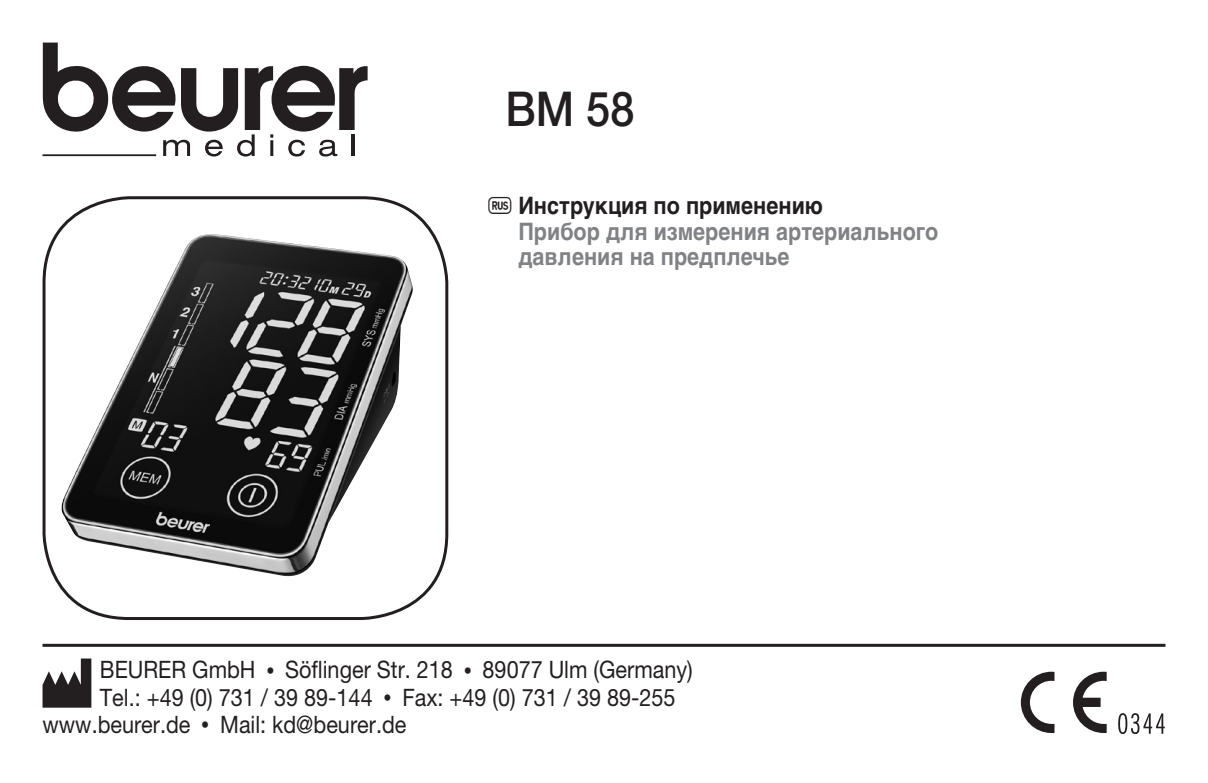
<style>
.page{position:relative;width:1208px;height:783px;background:#fff}
.page>*{position:absolute;margin:0;border:0;box-sizing:border-box;transform-origin:0 0}
.t1{font:500 48px "Helvetica Neue LT Pro";color:#231f20;scale:.9 1}
.t2{font:24px "Helvetica Neue LT Pro";color:#231f20;scale:.9 1}
.t3{font:700 24px/25.5px "Helvetica Cyr";color:#808285;scale:.9 1}
.s1{font-family:"Laend Beurer";font-size:25.5px;color:#231f20}
.s2{color:#231f20}
.s3{font-size:18px}
</style>
<div class="page">
<svg style="left:43px;top:43px;width:324px;height:113px"></svg>
<hr style="left:351px;top:134px;width:3px;height:22px;background:#231f20">
<hr style="left:43px;top:154px;width:113px;height:2px;background:#231f20">
<div style="left:43px;top:196px;width:405px;height:424px;border:3px solid #231f20;border-radius:85px"></div>
<hr style="left:43px;top:643px;width:1122px;height:3px;background:#231f20">
<svg style="left:43px;top:658px;width:48px;height:49px"></svg>
<svg style="left:1073px;top:671px;width:33px;height:62px"></svg>
<div style="left:1080px;top:697px;width:20px;height:9px;background:#231f20"></div>
<svg style="left:1020px;top:671px;width:34px;height:62px"></svg>
<svg style="left:1118px;top:713px;width:46px;height:20px"></svg>
<img style="left:61px;top:234px;width:352px;height:343px">
<h1 class="t1" style="left:505px;top:80px;width:145px">BM 58</h1>
<p class="t3" style="left:518px;top:193px;width:468px;text-indent:-30px"><span class="s1">r</span> <span class="s2">Инструкция по применению<br></span>Прибор для измерения артериального давления на предплечье</p>
<p class="t2" style="left:100px;top:655px;width:660px">BEURER GmbH <span class="s3">•</span> Söflinger Str. 218 <span class="s3">•</span> 89077 Ulm (Germany)</p>
<p class="t2" style="left:100px;top:682px;width:641px">Tel.: +49 (0) 731 / 39 89-144 <span class="s3">•</span> Fax: +49 (0) 731 / 39 89-255</p>
<p class="t2" style="left:43px;top:709px;width:406px">www.beurer.de <span class="s3">•</span> Mail: kd@beurer.de</p>
</div>
